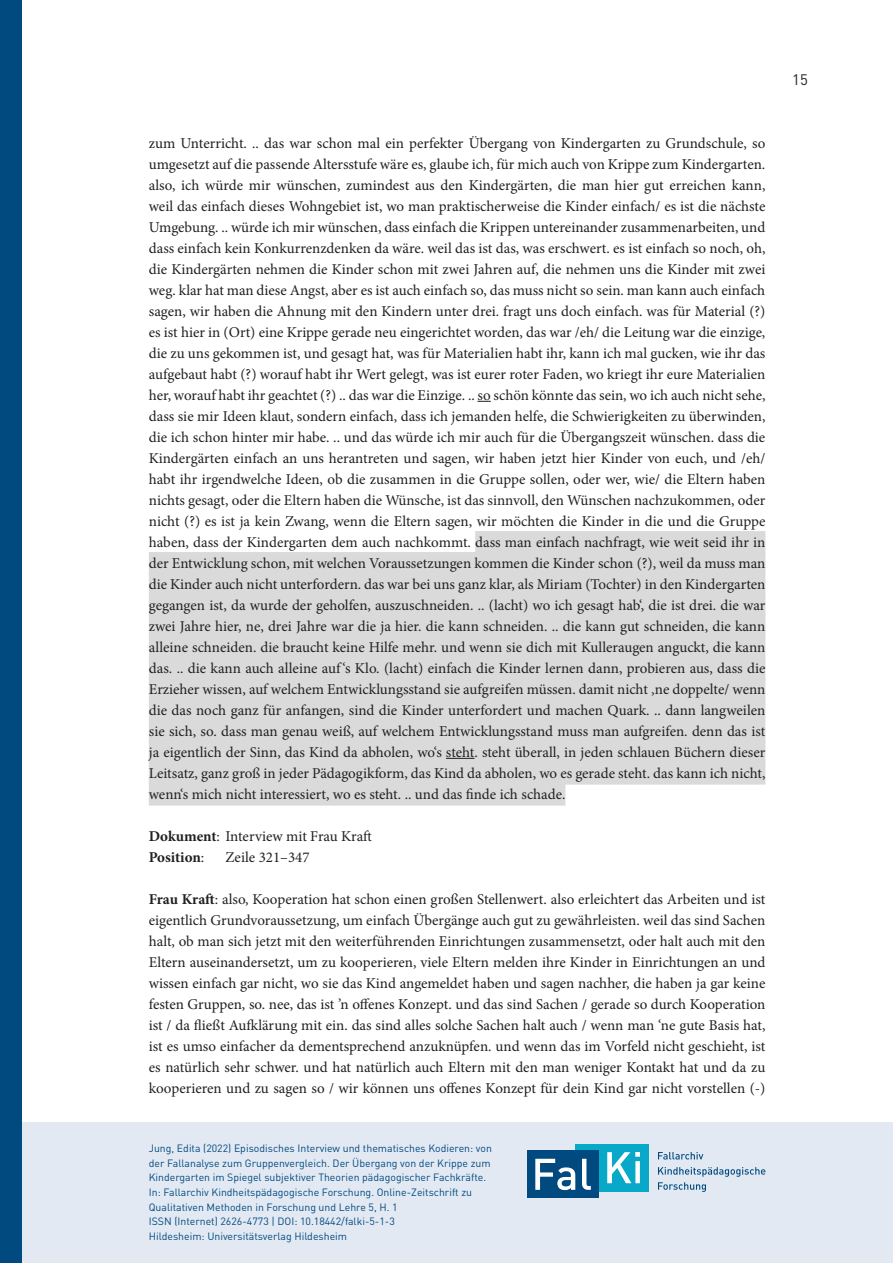
<style>
.page{position:relative;width:893px;height:1263px;background:#fff}
.page>*{position:absolute;margin:0;border:0;box-sizing:border-box;transform-origin:0 0}
.Transkript{font:15px/21px "Minion Pro";letter-spacing:-.005em;color:#231f20;text-align:justify}
.Transkript__Überschr{font:15px "Minion Pro";color:#231f20}
.Transkript__Überschr-2{font:700 15px "Minion Pro";letter-spacing:-.005em;color:#231f20}
.t1{font:15px "DIN Pro";color:#231f20}
.t2{font:10.5px/14.7px "DIN Pro";color:#004a7f}
.s1{font-weight:700}
.s2{font-weight:400}
</style>
<div class="page">
<div style="left:0;top:1123px;width:893px;height:140px;background:#e3e9f3"></div>
<div style="left:575px;top:1144px;width:74px;height:47px;background:#08a8c9"></div>
<div style="left:527px;top:1150px;width:72px;height:48px;background:#004a7f"></div>
<svg style="left:607px;top:1152px;width:33px;height:31px"></svg>
<svg style="left:658px;top:1167px;width:107px;height:25px"></svg>
<svg style="left:658px;top:1152px;width:45px;height:7px"></svg>
<svg style="left:535px;top:1159px;width:56px;height:31px"></svg>
<svg style="left:477px;top:401px;width:14px;height:1px"></svg>
<div style="left:475px;top:531px;width:290px;height:23px;background:#dadada"></div>
<div style="left:149px;top:552px;width:616px;height:23px;background:#dadada"></div>
<div style="left:149px;top:573px;width:616px;height:23px;background:#dadada"></div>
<div style="left:149px;top:594px;width:616px;height:23px;background:#dadada"></div>
<div style="left:149px;top:615px;width:616px;height:23px;background:#dadada"></div>
<div style="left:149px;top:636px;width:616px;height:23px;background:#dadada"></div>
<div style="left:149px;top:657px;width:616px;height:23px;background:#dadada"></div>
<div style="left:149px;top:678px;width:616px;height:23px;background:#dadada"></div>
<div style="left:149px;top:699px;width:616px;height:23px;background:#dadada"></div>
<div style="left:149px;top:720px;width:616px;height:23px;background:#dadada"></div>
<div style="left:149px;top:741px;width:616px;height:23px;background:#dadada"></div>
<div style="left:149px;top:762px;width:616px;height:23px;background:#dadada"></div>
<div style="left:149px;top:783px;width:416px;height:23px;background:#dadada"></div>
<svg style="left:446px;top:758px;width:28px;height:1px"></svg>
<div style="left:0;top:0;width:21px;height:1263px;background:#004a80"></div>
<p class="Transkript" style="left:149px;top:133px;width:618px">zum Unterricht. .. das war schon mal ein perfekter Übergang von Kindergarten zu Grundschule, so umgesetzt auf die passende Altersstufe wäre es, glaube ich, für mich auch von Krippe zum Kindergarten. also, ich würde mir wünschen, zumindest aus den Kindergärten, die man hier gut erreichen kann, weil das einfach dieses Wohngebiet ist, wo man praktischerweise die Kinder einfach/ es ist die nächste Umgebung. .. würde ich mir wünschen, dass einfach die Krippen untereinander zusammenarbeiten, und dass einfach kein Konkurrenzdenken da wäre. weil das ist das, was erschwert. es ist einfach so noch, oh, die Kindergärten nehmen die Kinder schon mit zwei Jahren auf, die nehmen uns die Kinder mit zwei weg. klar hat man diese Angst, aber es ist auch einfach so, das muss nicht so sein. man kann auch einfach sagen, wir haben die Ahnung mit den Kindern unter drei. fragt uns doch einfach. was für Material (?) es ist hier in (Ort) eine Krippe gerade neu eingerichtet worden, das war /eh/ die Leitung war die einzige, die zu uns gekommen ist, und gesagt hat, was für Materialien habt ihr, kann ich mal gucken, wie ihr das aufgebaut habt (?) worauf habt ihr Wert gelegt, was ist eurer roter Faden, wo kriegt ihr eure Materialien her, worauf habt ihr geachtet (?) .. das war die Einzige. .. so schön könnte das sein, wo ich auch nicht sehe, dass sie mir Ideen klaut, sondern einfach, dass ich jemanden helfe, die Schwierigkeiten zu überwinden, die ich schon hinter mir habe. .. und das würde ich mir auch für die Übergangszeit wünschen. dass die Kindergärten einfach an uns herantreten und sagen, wir haben jetzt hier Kinder von euch, und /eh/ habt ihr irgendwelche Ideen, ob die zusammen in die Gruppe sollen, oder wer, wie/ die Eltern haben nichts gesagt, oder die Eltern haben die Wünsche, ist das sinnvoll, den Wünschen nachzukommen, oder nicht (?) es ist ja kein Zwang, wenn die Eltern sagen, wir möchten die Kinder in die und die Gruppe haben, dass der Kindergarten dem auch nachkommt. dass man einfach nachfragt, wie weit seid ihr in der Entwicklung schon, mit welchen Voraussetzungen kommen die Kinder schon (?), weil da muss man die Kinder auch nicht unterfordern. das war bei uns ganz klar, als Miriam (Tochter) in den Kindergarten gegangen ist, da wurde der geholfen, auszuschneiden. .. (lacht) wo ich gesagt hab‘, die ist drei. die war zwei Jahre hier, ne, drei Jahre war die ja hier. die kann schneiden. .. die kann gut schneiden, die kann alleine schneiden. die braucht keine Hilfe mehr. und wenn sie dich mit Kulleraugen anguckt, die kann das. .. die kann auch alleine auf‘s Klo. (lacht) einfach die Kinder lernen dann, probieren aus, dass die Erzieher wissen, auf welchem Entwicklungsstand sie aufgreifen müssen. damit nicht ‚ne doppelte/ wenn die das noch ganz für anfangen, sind die Kinder unterfordert und machen Quark. .. dann langweilen sie sich, so. dass man genau weiß, auf welchem Entwicklungsstand muss man aufgreifen. denn das ist ja eigentlich der Sinn, das Kind da abholen, wo‘s steht. steht überall, in jeden schlauen Büchern dieser Leitsatz, ganz groß in jeder Pädagogikform, das Kind da abholen, wo es gerade steht. das kann ich nicht, wenn‘s mich nicht interessiert, wo es steht. .. und das finde ich schade.</p>
<p class="Transkript__Überschr" style="left:149px;top:826px;width:225px"><span class="s1">Dokument</span>: Interview mit Frau Kraft</p>
<p class="Transkript__Überschr-2" style="left:149px;top:846px;width:57px">Position<span class="s2">:</span></p>
<p class="Transkript__Überschr" style="left:225px;top:847px;width:86px">Zeile 321–347</p>
<p class="Transkript" style="left:149px;top:889px;width:618px"><span class="s1">Frau Kraft</span>: also, Kooperation hat schon einen großen Stellenwert. also erleichtert das Arbeiten und ist eigentlich Grundvoraussetzung, um einfach Übergänge auch gut zu gewährleisten. weil das sind Sachen halt, ob man sich jetzt mit den weiterführenden Einrichtungen zusammensetzt, oder halt auch mit den Eltern auseinandersetzt, um zu kooperieren, viele Eltern melden ihre Kinder in Einrichtungen an und wissen einfach gar nicht, wo sie das Kind angemeldet haben und sagen nachher, die haben ja gar keine festen Gruppen, so. nee, das ist ’n offenes Konzept. und das sind Sachen / gerade so durch Kooperation ist / da fließt Aufklärung mit ein. das sind alles solche Sachen halt auch / wenn man ‘ne gute Basis hat, ist es umso einfacher da dementsprechend anzuknüpfen. und wenn das im Vorfeld nicht geschieht, ist es natürlich sehr schwer. und hat natürlich auch Eltern mit den man weniger Kontakt hat und da zu kooperieren und zu sagen so / wir können uns offenes Konzept für dein Kind gar nicht vorstellen (-)</p>
<p class="t2" style="left:149px;top:1140px;width:345px">Jung, Edita (2022) Episodisches Interview und thematisches Kodieren: von der Fallanalyse zum Gruppenvergleich. Der Übergang von der Krippe zum Kindergarten im Spiegel subjektiver Theorien pädagogischer Fachkräfte.<br>In: Fallarchiv Kindheitspädagogische Forschung. Online-Zeitschrift zu Qualitativen Methoden in Forschung und Lehre 5, H. 1<br>ISSN (Internet) 2626-4773 | DOI: 10.18442/falki-5-1-3<br>Hildesheim: Universitätsverlag Hildesheim</p>
<p class="t1" style="left:792px;top:68px;width:17px">15</p>
</div>
